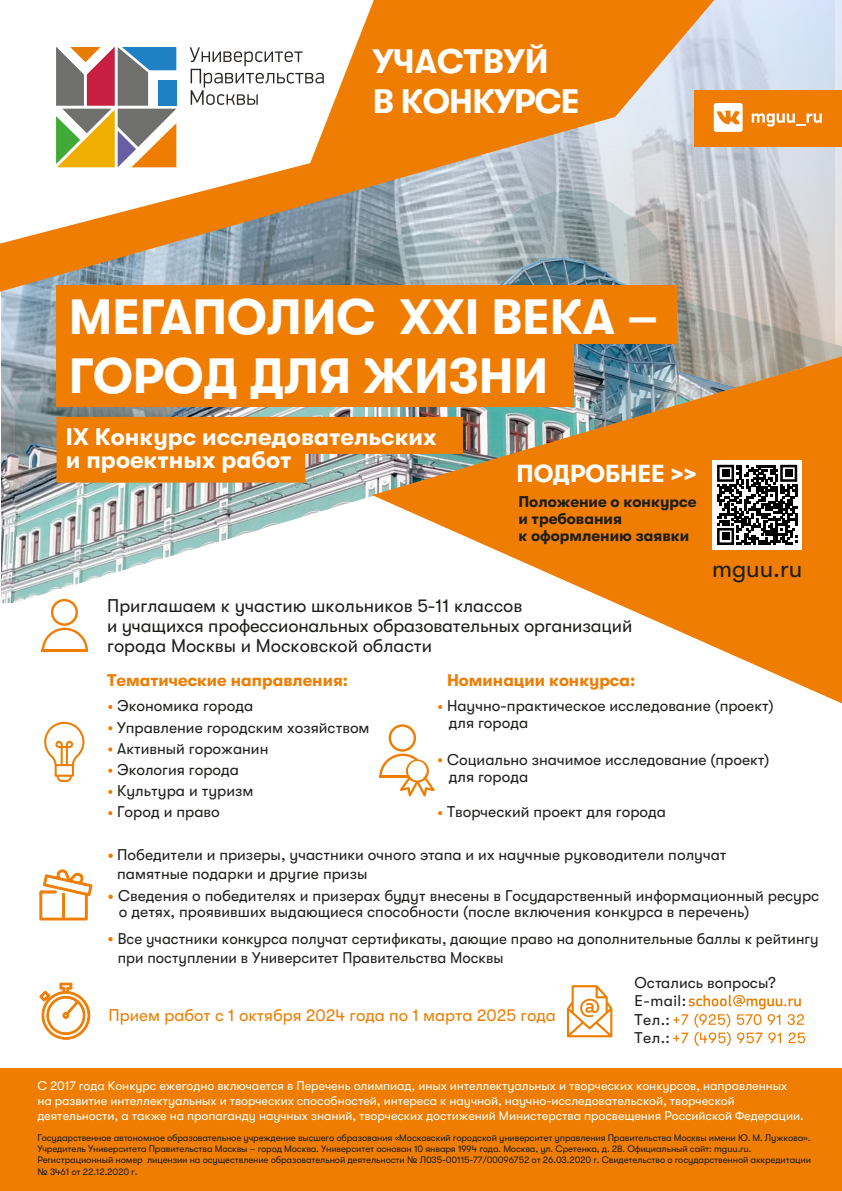
<style>
.page{position:relative;width:842px;height:1191px;background:#fff}
.page>*{position:absolute;margin:0;border:0;box-sizing:border-box;transform-origin:0 0}
.t1{font:700 49.5px/59.4px "GT Walsheim LC";color:#fff}
.t2{font:700 33.9px/39.6px "GT Walsheim LC";letter-spacing:-.01em;color:#fff}
.t3{font:700 24.6px "GT Walsheim LC";color:#fff}
.t4{font:700 24px/23.6px "GT Walsheim LC";color:#fff}
.t5{font:24px "GT Walsheim LC";color:#1d1d1b}
.t6{font:18.4px/19.8px "GT Walsheim LC";color:#1d1d1b}
.t7{font:17px "GT Walsheim LC";color:#ee7d02}
.t8{font:700 17px "GT Walsheim LC";color:#ee7d02}
.t9{font:15.6px/21.2px "GT Walsheim LC";color:#1d1d1b}
.t10{font:700 15.6px/17px "GT Walsheim LC";color:#1d1d1b}
.t11{font:12.6px/15.1px "GT Walsheim LC";letter-spacing:-.005em;color:#fff}
.t12{font:9.5px/11.3px "GT Walsheim LC";letter-spacing:-.015em;color:#1d1d1b}
.s1{color:#bfbfbf}
</style>
<div class="page">
<img style="left:2px;top:147px;width:829px;height:455px">
<svg style="left:4px;top:356px;width:368px;height:296px"></svg>
<div style="left:56px;top:286px;width:620px;height:58px;background:#ee7d02"></div>
<div style="left:56px;top:326px;width:518px;height:80px;background:#ee7d02"></div>
<svg style="left:56px;top:417px;width:316px;height:65px;background:#e78212"></svg>
<svg style="left:372px;top:356px;width:470px;height:347px;fill:#ee7d02"></svg>
<div style="left:0;top:1068px;width:842px;height:123px;background:#ee7d02"></div>
<svg style="left:0;top:0;width:714px;height:292px;background:#c99e6c"></svg>
<svg style="left:438px;top:705px;width:4px;height:4px"></svg>
<svg style="left:438px;top:811px;width:4px;height:4px"></svg>
<svg style="left:108px;top:705px;width:4px;height:4px"></svg>
<svg style="left:108px;top:726px;width:4px;height:4px"></svg>
<svg style="left:108px;top:747px;width:4px;height:4px"></svg>
<svg style="left:108px;top:768px;width:4px;height:4px"></svg>
<svg style="left:108px;top:790px;width:4px;height:4px"></svg>
<svg style="left:108px;top:811px;width:4px;height:4px"></svg>
<svg style="left:108px;top:853px;width:5px;height:5px"></svg>
<svg style="left:108px;top:894px;width:5px;height:5px"></svg>
<svg style="left:108px;top:937px;width:5px;height:4px"></svg>
<svg style="left:688px;top:995px;width:113px;height:14px"></svg>
<svg style="left:42px;top:599px;width:46px;height:50px"></svg>
<hr style="left:42px;top:649px;width:46px;height:2px;background:#ee7d02">
<svg style="left:379px;top:724px;width:63px;height:72px"></svg>
<svg style="left:44px;top:721px;width:40px;height:61px"></svg>
<svg style="left:0;top:0;width:374px;height:244px"></svg>
<svg style="left:56px;top:47px;width:120px;height:120px"></svg>
<svg style="left:190px;top:47px;width:134px;height:58px"></svg>
<svg style="left:40px;top:983px;width:50px;height:56px"></svg>
<svg style="left:40px;top:869px;width:52px;height:51px"></svg>
<svg style="left:567px;top:985px;width:45px;height:52px"></svg>
<div style="left:694px;top:90px;width:147px;height:57px;background:#ee7d02"></div>
<svg style="left:714px;top:103px;width:29px;height:29px"></svg>
<svg style="left:752px;top:113px;width:70px;height:14px"></svg>
<div style="left:712px;top:460px;width:90px;height:90px;background:#fff"></div>
<svg style="left:717px;top:465px;width:80px;height:80px"></svg>
<div style="left:722px;top:469px;width:7px;height:8px;background:#000"></div>
<div style="left:785px;top:469px;width:7px;height:8px;background:#000"></div>
<div style="left:722px;top:533px;width:7px;height:7px;background:#000"></div>
<div style="left:408px;top:761px;width:18px;height:19px;background:#fff;border-radius:50%"></div>
<h2 class="t2" style="left:373px;top:42px;width:208px">УЧАСТВУЙ<br>В КОНКУРСЕ</h2>
<h1 class="t1" style="left:69px;top:287px;width:591px">МЕГАПОЛИС XXI ВЕКА –<br>ГОРОД ДЛЯ ЖИЗНИ</h1>
<h3 class="t4" style="left:66px;top:424px;width:372px">IX Конкурс исследовательских и проектных работ</h3>
<h3 class="t3" style="left:517px;top:459px;width:182px">ПОДРОБНЕЕ &gt;&gt;</h3>
<p class="t10" style="left:518px;top:493px;width:180px">Положение о конкурсе и требования<br>к оформлению заявки</p>
<p class="t6" style="left:107px;top:596px;width:527px">Приглашаем к участию школьников 5-11 классов<br>и учащихся профессиональных образовательных организаций города Москвы и Московской области</p>
<h3 class="t5" style="left:712px;top:556px;width:92px">mguu.ru</h3>
<p class="t8" style="left:107px;top:670px;width:242px">Тематические направления:</p>
<p class="t9" style="left:117px;top:695px;width:254px">Экономика города<br>Управление городским хозяйством<br>Активный горожанин<br>Экология города<br>Культура и туризм<br>Город и право</p>
<p class="t9" style="left:117px;top:845px;width:611px;line-height:18.7px">Победители и призеры, участники очного этапа и их научные руководители получат памятные подарки и другие призы</p>
<p class="t9" style="left:118px;top:888px;width:703px;line-height:15.6px">Сведения о победителях и призерах будут внесены в Государственный информационный ресурс о детях, проявивших выдающиеся способности (после включения конкурса в перечень)</p>
<p class="t9" style="left:118px;top:929px;width:702px;line-height:18.7px">Все участники конкурса получат сертификаты, дающие право на дополнительные баллы к рейтингу при поступлении в Университет Правительства Москвы</p>
<p class="t9" style="left:634px;top:973px;width:173px;line-height:18.5px">Остались вопросы?<br>E-mail:<br>Тел.:<span class="s1">+7 (925) 570 91 32<br></span>Тел.: <span class="s1">+7 (495) 957 91 25</span></p>
<p class="t8" style="left:447px;top:670px;width:190px">Номинации конкурса:</p>
<p class="t9" style="left:447px;top:697px;width:328px;line-height:17px">Научно-практическое исследование (проект) для города</p>
<p class="t9" style="left:447px;top:751px;width:324px;line-height:17px">Социально значимое исследование (проект) для города</p>
<p class="t9" style="left:447px;top:801px;width:221px">Творческий проект для города</p>
<p class="t7" style="left:108px;top:1005px;width:449px">Прием работ с 1 октября 2024 года по 1 марта 2025 года</p>
<p class="t11" style="left:37px;top:1078px;width:768px">С 2017 года Конкурс ежегодно включается в Перечень олимпиад, иных интеллектуальных и творческих конкурсов, направленных на развитие интеллектуальных и творческих способностей, интереса к научной, научно-исследовательской, творческой деятельности, а также на пропаганду научных знаний, творческих достижений Министерства просвещения Российской Федерации.</p>
<p class="t12" style="left:37px;top:1131px;width:775px">Государственное автономное образовательное учреждение высшего образования «Московский городской университет управления Правительства Москвы имени Ю. М. Лужкова».<br>Учредитель Университета Правительства Москвы – город Москва. Университет основан 10 января 1994 года. Москва, ул. Сретенка, д. 28. Официальный сайт: mguu.ru.<br>Регистрационный номер лицензии на осуществление образовательной деятельности № Л035-00115-77/00096752 от 26.03.2020 г. Свидетельство о государственной аккредитации № 3461 от 22.12.2020 г.</p>
</div>
